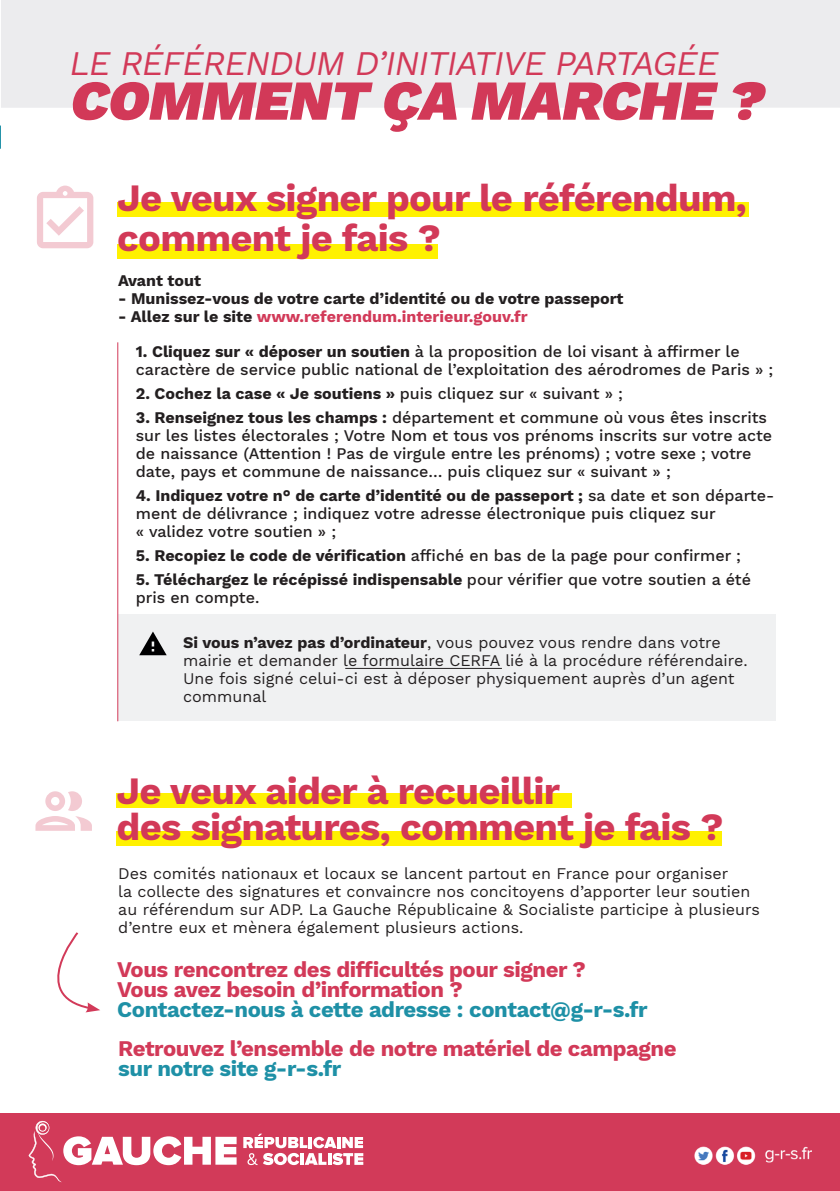
<style>
.page{position:relative;width:840px;height:1191px;background:#fff}
.page>*{position:absolute;margin:0;border:0;box-sizing:border-box;transform-origin:0 0}
.t1{font:italic 900 56.4px "Work Sans";color:#d23958}
.t2{font:700 38px/40px "Work Sans";letter-spacing:-.02em;color:#d23958}
.t3{font:italic 33.8px "Work Sans";color:#d23958}
.t4{font:700 22px/20px "Work Sans";letter-spacing:-.02em;color:#d23958}
.t5{font:700 22px "Work Sans";letter-spacing:-.02em;color:#1e90a6}
.t6{font:500 16px/18px "Work Sans";color:#231f20}
.t7{font:16px/18px "Work Sans";color:#231f20}
.t8{font:700 16px "Work Sans";color:#231f20}
.t9{font:700 16px "Work Sans";color:#d23a59}
.s1{color:#231f20}
.s2{font-weight:700}
.s3{font-weight:500}
</style>
<div class="page">
<svg style="left:0;top:125px;width:1px;height:24px"></svg>
<div style="left:1px;top:0;width:838px;height:108px;background:#ececee"></div>
<div style="left:117px;top:203px;width:631px;height:14px;background:#fff101"></div>
<div style="left:116px;top:793px;width:455px;height:15px;background:#fff101"></div>
<div style="left:117px;top:244px;width:321px;height:15px;background:#fff101"></div>
<div style="left:116px;top:830px;width:604px;height:15px;background:#fff101"></div>
<div style="left:0;top:1113px;width:839px;height:78px;background:#d23a59"></div>
<svg style="left:243px;top:1133px;width:120px;height:32px"></svg>
<svg style="left:28px;top:1120px;width:208px;height:62px"></svg>
<img style="left:694px;top:1146px;width:117px;height:19px">
<div style="left:118px;top:614px;width:657px;height:107px;background:#f0f1f2"></div>
<hr style="left:117px;top:342px;width:1px;height:379px;background:#d23a59">
<svg style="left:37px;top:186px;width:56px;height:62px"></svg>
<svg style="left:35px;top:791px;width:57px;height:40px"></svg>
<svg style="left:139px;top:631px;width:28px;height:24px"></svg>
<svg style="left:57px;top:932px;width:43px;height:80px"></svg>
<hr style="left:345px;top:668px;width:156px;height:1px;background:#231f20">
<h3 class="t3" style="left:68px;top:44px;width:657px">LE RÉFÉRENDUM D’INITIATIVE PARTAGÉE</h3>
<h1 class="t1" style="left:68px;top:68px;width:708px">COMMENT ÇA MARCHE ?</h1>
<h2 class="t2" style="left:117px;top:180px;width:630px">Je veux signer pour le référendum, comment je fais ?</h2>
<p class="t8" style="left:118px;top:271px;width:84px">Avant tout</p>
<p class="t8" style="left:118px;top:289px;width:506px">- Munissez-vous de votre carte d’identité ou de votre passeport</p>
<p class="t9" style="left:118px;top:307px;width:411px"><span class="s1">- Allez sur le site</span> www.referendum.interieur.gouv.fr</p>
<p class="t6" style="left:136px;top:343px;width:638px"><span class="s2">1. Cliquez sur « déposer un soutien</span> à la proposition de loi visant à affirmer le caractère de service public national de l’exploitation des aérodromes de Paris » ;</p>
<p class="t8" style="left:136px;top:384px;width:488px">2. Cochez la case « Je soutiens » <span class="s3">puis cliquez sur « suivant » ;</span></p>
<p class="t6" style="left:136px;top:409px;width:637px"><span class="s2">3. Renseignez tous les champs :</span> département et commune où vous êtes inscrits sur les listes électorales ; Votre Nom et tous vos prénoms inscrits sur votre acte de naissance (Attention ! Pas de virgule entre les prénoms) ; votre sexe ; votre date, pays et commune de naissance… puis cliquez sur « suivant » ;</p>
<p class="t6" style="left:136px;top:487px;width:639px"><span class="s2">4. Indiquez votre n° de carte d’identité ou de passeport ;</span> sa date et son départe&shy;ment de délivrance ; indiquez votre adresse électronique puis cliquez sur<br>« validez votre soutien » ;</p>
<p class="t6" style="left:136px;top:547px;width:606px"><span class="s2">5. Recopiez le code de vérification</span> affiché en bas de la page pour confirmer ;</p>
<p class="t6" style="left:136px;top:571px;width:616px"><span class="s2">5. Téléchargez le récépissé indispensable</span> pour vérifier que votre soutien a été pris en compte.</p>
<p class="t7" style="left:183px;top:634px;width:565px"><span class="s2">Si vous n’avez pas d’ordinateur</span>, vous pouvez vous rendre dans votre mairie et demander le formulaire CERFA lié à la procédure référendaire.<br>Une fois signé celui-ci est à déposer physiquement auprès d’un agent communal</p>
<h2 class="t2" style="left:117px;top:775px;width:608px;line-height:36px">Je veux aider à recueillir<br>des signatures, comment je fais ?</h2>
<p class="t7" style="left:118px;top:865px;width:642px">Des comités nationaux et locaux se lancent partout en France pour organiser<br>la collecte des signatures et convaincre nos concitoyens d’apporter leur soutien au référendum sur ADP. La Gauche Républicaine &amp; Socialiste participe à plusieurs d’entre eux et mènera également plusieurs actions.</p>
<h3 class="t4" style="left:117px;top:960px;width:470px">Vous rencontrez des difficultés pour signer ?<br>Vous avez besoin d’information ?</h3>
<h3 class="t5" style="left:117px;top:997px;width:531px">Contactez-nous à cette adresse : contact@g-r-s.fr</h3>
<h3 class="t4" style="left:118px;top:1039px;width:559px">Retrouvez l’ensemble de notre matériel de campagne</h3>
<h3 class="t5" style="left:118px;top:1055px;width:224px">sur notre site g-r-s.fr</h3>
</div>
